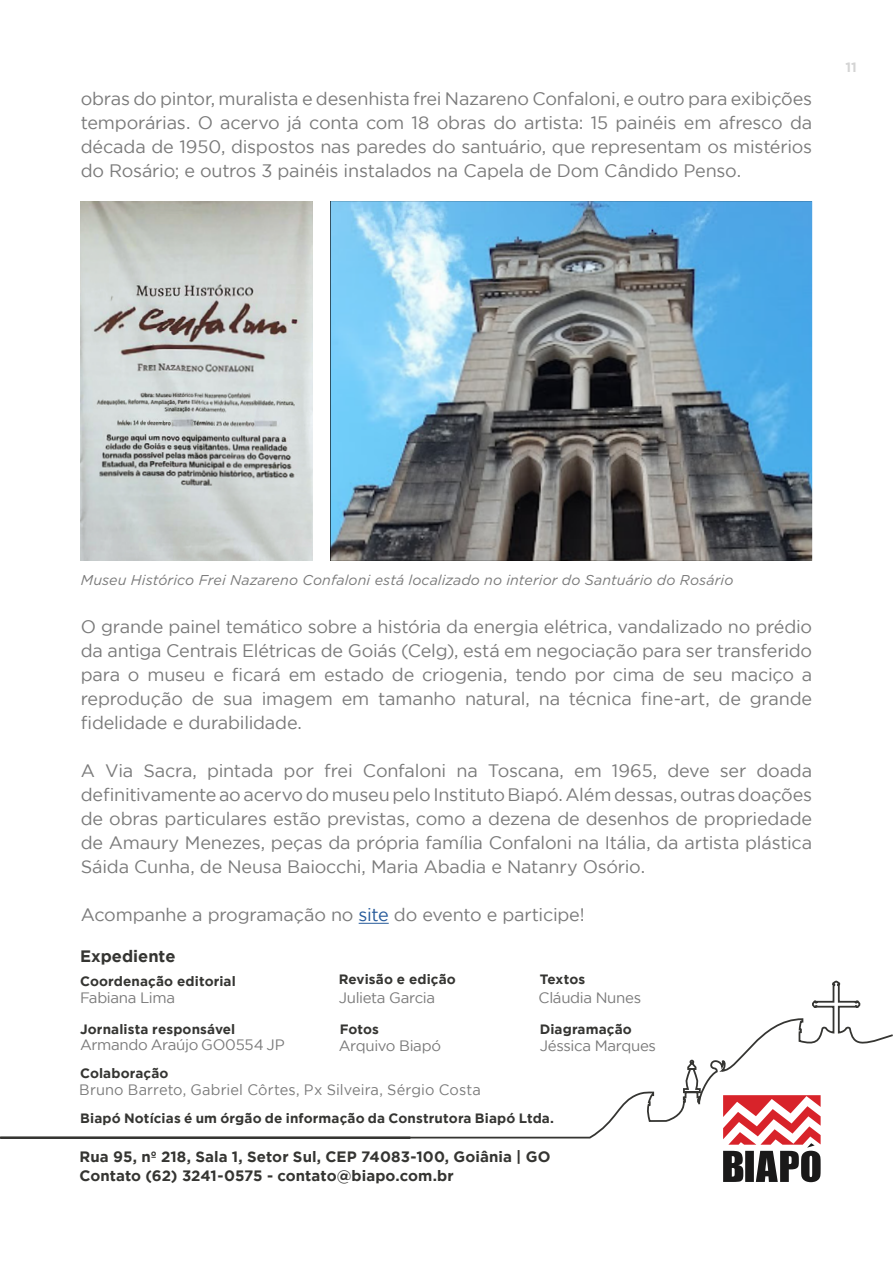
<style>
.page{position:relative;width:893px;height:1263px;background:#fff}
.page>*{position:absolute;margin:0;border:0;box-sizing:border-box;transform-origin:0 0}
.t1{font:18px/24px "Gotham";letter-spacing:-.01em;color:#7a7a7a;text-align:justify}
.t2{font:700 16.5px "Gotham";color:#353532}
.t3{font:700 15px/19.5px "Gotham";letter-spacing:.005em;color:#353532}
.t4{font:15px "Gotham";letter-spacing:-.02em;color:#7a7a7a}
.t5{font:15px "Gotham";letter-spacing:.01em;color:#7a7a7a}
.t6{font:italic 14.25px "Gotham";letter-spacing:.005em;color:#7a7a7a}
.t7{font:700 13.5px "Gotham";letter-spacing:.01em;color:#353532}
.t8{font:700 13.5px "Gotham";color:#d4d4d4}
.s1{color:#275b9b}
</style>
<div class="page">
<hr style="left:359px;top:923px;width:30px;height:1px;background:#275b9b">
<svg style="left:0;top:980px;width:893px;height:159px"></svg>
<svg style="left:723px;top:1095px;width:98px;height:87px"></svg>
<img style="left:81px;top:201px;width:232px;height:360px">
<img style="left:331px;top:201px;width:481px;height:360px">
<p class="t1" style="left:81px;top:86px;width:733px">obras do pintor, muralista e desenhista frei Nazareno Confaloni, e outro para exibições temporárias. O acervo já conta com 18 obras do artista: 15 painéis em afresco da década de 1950, dispostos nas paredes do santuário, que representam os mistérios do Rosário; e outros 3 painéis instalados na Capela de Dom Cândido Penso.</p>
<p class="t8" style="left:845px;top:59px;width:13px">11</p>
<p class="t6" style="left:81px;top:572px;width:654px">Museu Histórico Frei Nazareno Confaloni está localizado no interior do Santuário do Rosário</p>
<p class="t1" style="left:81px;top:614px;width:733px">O grande painel temático sobre a história da energia elétrica, vandalizado no prédio da antiga Centrais Elétricas de Goiás (Celg), está em negociação para ser transferido para o museu e ficará em estado de criogenia, tendo por cima de seu maciço a reprodução de sua imagem em tamanho natural, na técnica fine-art, de grande fidelidade e durabilidade.</p>
<p class="t1" style="left:81px;top:758px;width:733px">A Via Sacra, pintada por frei Confaloni na Toscana, em 1965, deve ser doada definitivamente ao acervo do museu pelo Instituto Biapó. Além dessas, outras doações de obras particulares estão previstas, como a dezena de desenhos de propriedade de Amaury Menezes, peças da própria família Confaloni na Itália, da artista plástica Sáida Cunha, de Neusa Baiocchi, Maria Abadia e Natanry Osório.</p>
<p class="t1" style="left:81px;top:902px;width:505px">Acompanhe a programação no <span class="s1">site</span> do evento e participe!</p>
<p class="t2" style="left:80px;top:946px;width:97px">Expediente</p>
<p class="t7" style="left:80px;top:973px;width:157px">Coordenação editorial</p>
<p class="t4" style="left:80px;top:990px;width:97px">Fabiana Lima</p>
<p class="t4" style="left:80px;top:1037px;width:206px">Armando Araújo GO0554 JP</p>
<p class="t7" style="left:339px;top:972px;width:119px">Revisão e edição</p>
<p class="t7" style="left:540px;top:971px;width:47px">Textos</p>
<p class="t7" style="left:540px;top:1022px;width:94px">Diagramação</p>
<p class="t4" style="left:339px;top:989px;width:98px">Julieta Garcia</p>
<p class="t4" style="left:539px;top:989px;width:104px">Cláudia Nunes</p>
<p class="t7" style="left:80px;top:1021px;width:157px">Jornalista responsável</p>
<p class="t7" style="left:80px;top:1065px;width:90px">Colaboração</p>
<p class="t7" style="left:80px;top:1111px;width:475px">Biapó Notícias é um órgão de informação da Construtora Biapó Ltda.</p>
<p class="t3" style="left:79px;top:1146px;width:473px">Rua 95, nº 218, Sala 1, Setor Sul, CEP 74083-100, Goiânia | GO<br>Contato (62) 3241-0575 - contato@biapo.com.br</p>
<p class="t7" style="left:340px;top:1021px;width:41px">Fotos</p>
<p class="t4" style="left:339px;top:1037px;width:104px">Arquivo Biapó</p>
<p class="t5" style="left:79px;top:1081px;width:403px">Bruno Barreto, Gabriel Côrtes, Px Silveira, Sérgio Costa</p>
<p class="t4" style="left:540px;top:1037px;width:118px">Jéssica Marques</p>
</div>
